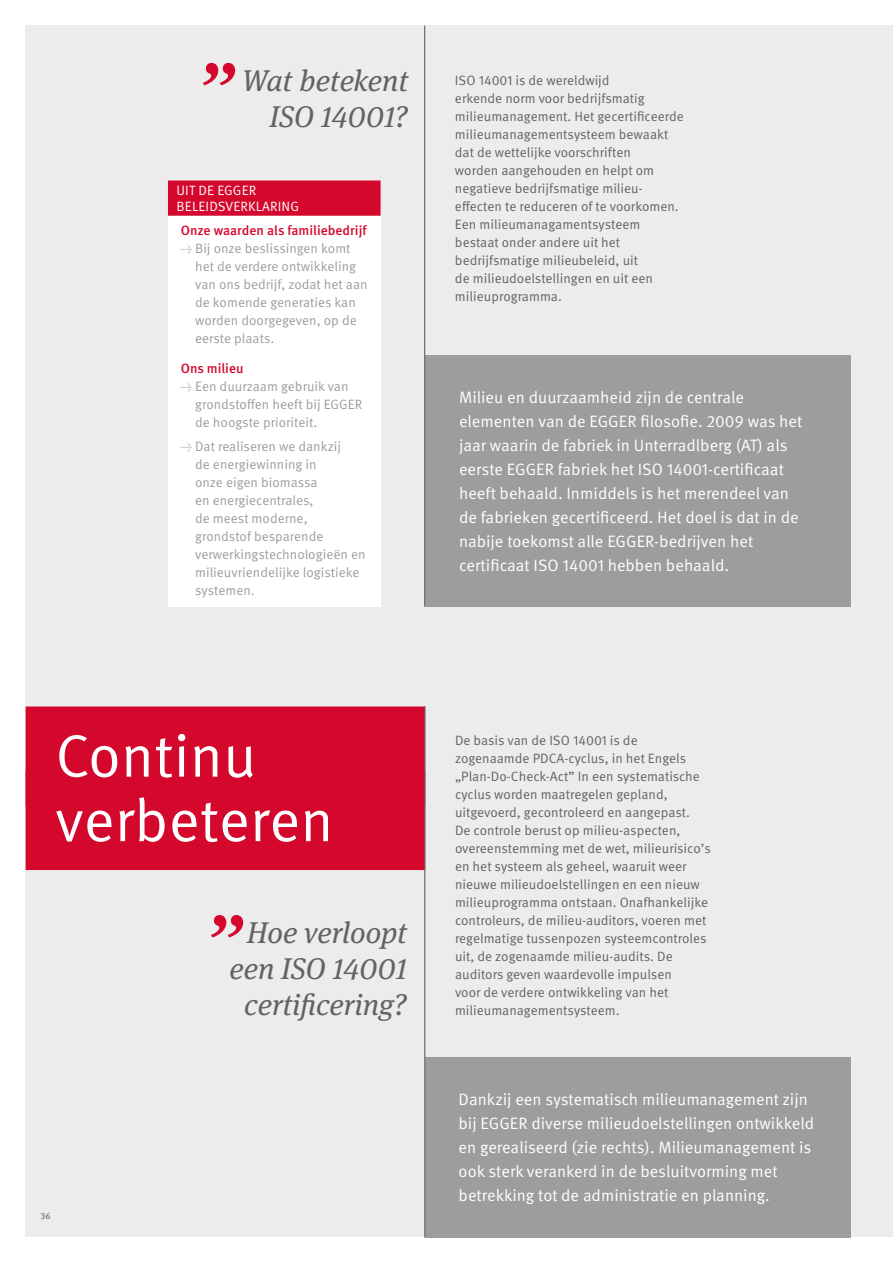
<style>
.page{position:relative;width:893px;height:1263px;background:#fff}
.page>*{position:absolute;margin:0;border:0;box-sizing:border-box;transform-origin:0 0}
.t1{font:60px/64.5px "Meta Pro";color:#fff}
.t2{font:italic 30px/36px "Meta Serif Pro";color:#636362;text-align:right}
.t3{font:16.5px/24px "Meta Pro";color:#fff}
.t4{font:13.5px/18px "Meta Pro";color:#636362}
.t5{font:13.5px/18px "Meta Pro";color:#9c9d9d}
.t6{font:500 13.5px "Meta Pro";color:#d4082c}
.t7{font:13.5px/16.5px "Meta Pro";letter-spacing:.01em;color:#fff}
.t8{font:500 9px "Meta Pro";color:#7b7b7a}
.s1{font-family:"Meta Serif Pro"}
</style>
<div class="page">
<div style="left:26px;top:26px;width:867px;height:1211px;background:#ececed"></div>
<div style="left:26px;top:706px;width:399px;height:99px;background:#d4082c"></div>
<div style="left:26px;top:771px;width:399px;height:99px;background:#d4082c"></div>
<svg style="left:203px;top:63px;width:32px;height:22px"></svg>
<svg style="left:211px;top:915px;width:32px;height:22px"></svg>
<div style="left:425px;top:355px;width:425px;height:252px;background:#9c9d9d"></div>
<div style="left:425px;top:1057px;width:425px;height:180px;background:#9c9d9d"></div>
<hr style="left:424px;top:706px;width:1px;height:531px;background:#636362">
<hr style="left:424px;top:26px;width:1px;height:581px;background:#636362">
<div style="left:168px;top:216px;width:213px;height:391px;background:#fff"></div>
<div style="left:168px;top:180px;width:213px;height:36px;background:#d4082c"></div>
<h2 class="t2" style="left:242px;top:61px;width:168px">Wat betekent<br>ISO 14001?</h2>
<p class="t7" style="left:177px;top:182px;width:124px">UIT DE EGGER<br>BELEIDSVERKLARING</p>
<p class="t6" style="left:181px;top:221px;width:188px">Onze waarden als familiebedrijf</p>
<p class="t5" style="left:195px;top:239px;width:174px;text-indent:-14px"><span class="s1">→</span> Bij onze beslissingen komt het de verdere ontwikkeling van ons bedrijf, zodat het aan de komende generaties kan worden doorgegeven, op de eerste plaats.</p>
<p class="t6" style="left:181px;top:359px;width:64px">Ons milieu</p>
<p class="t5" style="left:195px;top:377px;width:169px;text-indent:-14px"><span class="s1">→</span> Een duurzaam gebruik van grondstoffen heeft bij EGGER de hoogste prioriteit.</p>
<p class="t5" style="left:195px;top:437px;width:172px;text-indent:-14px"><span class="s1">→</span> Dat realiseren we dankzij<br>de energiewinning in<br>onze eigen biomassa<br>en energiecentrales,<br>de meest moderne, grondstof besparende verwerkingstechnologieën en milieuvriendelijke logistieke systemen.</p>
<p class="t4" style="left:455px;top:71px;width:230px">ISO 14001 is de wereldwijd<br>erkende norm voor bedrijfsmatig milieumanagement. Het gecertificeerde milieumanagementsysteem bewaakt dat de wettelijke voorschriften<br>worden aangehouden en helpt om negatieve bedrijfsmatige milieu&shy;effecten te reduceren of te voorkomen.<br>Een milieumanagamentsysteem bestaat onder andere uit het bedrijfsmatige milieubeleid, uit<br>de milieudoelstellingen en uit een milieuprogramma.</p>
<p class="t3" style="left:459px;top:385px;width:345px">Milieu en duurzaamheid zijn de centrale elementen van de EGGER filosofie. 2009 was het jaar waarin de fabriek in Unterradlberg (AT) als eerste EGGER fabriek het ISO 14001-certificaat heeft behaald. Inmiddels is het merendeel van de fabrieken gecertificeerd. Het doel is dat in de nabije toekomst alle EGGER-bedrijven het certificaat ISO 14001 hebben behaald.</p>
<h1 class="t1" style="left:55px;top:724px;width:280px">Continu verbeteren</h1>
<p class="t8" style="left:40px;top:1210px;width:12px">36</p>
<h2 class="t2" style="left:230px;top:913px;width:179px;text-align:center">Hoe verloopt een ISO 14001 certificering?</h2>
<p class="t4" style="left:455px;top:731px;width:257px">De basis van de ISO 14001 is de zogenaamde PDCA-cyclus, in het Engels „Plan-Do-Check-Act” In een systematische cyclus worden maatregelen gepland, uitgevoerd, gecontroleerd en aangepast.<br>De controle berust op milieu-aspecten, overeenstemming met de wet, milieurisico’s en het systeem als geheel, waaruit weer nieuwe milieudoelstellingen en een nieuw milieuprogramma ontstaan. Onafhankelijke controleurs, de milieu-auditors, voeren met regelmatige tussenpozen systeemcontroles uit, de zogenaamde milieu-audits. De auditors geven waardevolle impulsen<br>voor de verdere ontwikkeling van het milieumanagementsysteem.</p>
<p class="t3" style="left:459px;top:1087px;width:357px">Dankzij een systematisch milieumanagement zijn bij EGGER diverse milieudoelstellingen ontwikkeld en gerealiseerd (zie rechts). Milieumanagement is ook sterk verankerd in de besluitvorming met betrekking tot de administratie en planning.</p>
</div>
